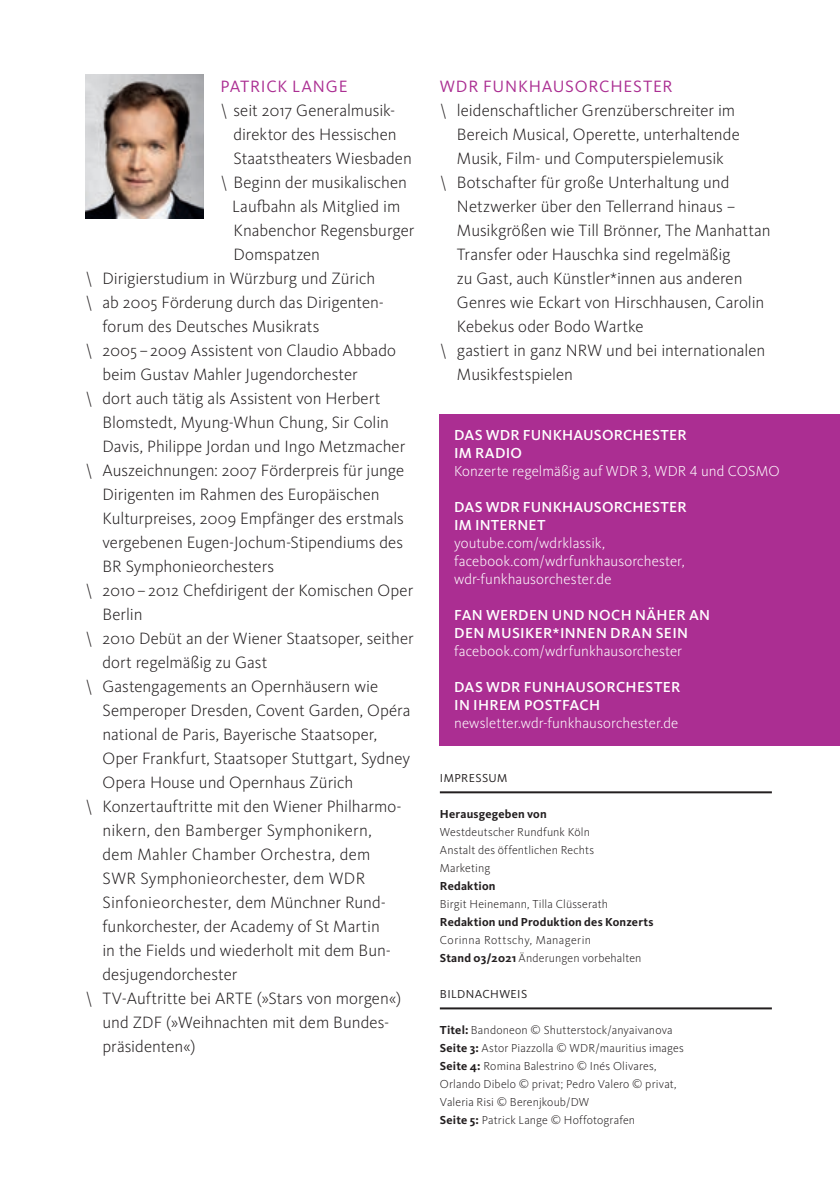
<style>
.page{position:relative;width:840px;height:1191px;background:#fff}
.page>*{position:absolute;margin:0;border:0;box-sizing:border-box;transform-origin:0 0}
.t1{font:300 17px "WDR Sans";color:#231f20}
.t2{font:17px "WDR Sans";letter-spacing:.045em;color:#ab2e92}
.t3{font:300 17px "WDR Sans";letter-spacing:.02em;color:#231f20}
.t4{font:300 15px/18px "WDR Sans";letter-spacing:.005em;color:#fff}
.t5{font:500 15px/18px "WDR Sans";letter-spacing:.02em;color:#fff}
.t6{font:300 12px/18px "WDR Sans";letter-spacing:.01em;color:#231f20}
.t7{font:700 12px "WDR Sans";letter-spacing:.015em;color:#231f20}
.t8{font:300 12px/18px "WDR Sans";letter-spacing:.03em;color:#231f20}
.t9{font:12px "WDR Sans";letter-spacing:.035em;color:#231f20}
.s1{font-weight:700}
</style>
<div class="page">
<div style="left:439px;top:414px;width:400px;height:332px;background:#ab2e92"></div>
<hr style="left:439px;top:791px;width:332px;height:2px;background:#231f20">
<hr style="left:439px;top:1007px;width:332px;height:2px;background:#231f20">
<img style="left:85px;top:74px;width:118px;height:144px">
<p class="t2" style="left:220px;top:76px;width:129px">PATRICK LANGE</p>
<p class="t1" style="left:220px;top:100px;width:176px">\ seit 2017 Generalmusik-</p>
<p class="t1" style="left:233px;top:124px;width:165px">direktor des Hessischen</p>
<p class="t1" style="left:233px;top:148px;width:180px">Staatstheaters Wiesbaden</p>
<p class="t1" style="left:220px;top:172px;width:188px">\ Beginn der musikalischen</p>
<p class="t1" style="left:232px;top:196px;width:169px">Laufbahn als Mitglied im</p>
<p class="t1" style="left:233px;top:220px;width:182px">Knabenchor Regensburger</p>
<p class="t1" style="left:233px;top:244px;width:88px">Domspatzen</p>
<p class="t1" style="left:85px;top:268px;width:291px">\ Dirigierstudium in Würzburg und Zürich</p>
<p class="t1" style="left:85px;top:292px;width:300px">\ ab 2005 Förderung durch das Dirigenten-</p>
<p class="t1" style="left:102px;top:316px;width:218px">forum des Deutsches Musikrats</p>
<p class="t1" style="left:85px;top:340px;width:312px">\ 2005–2009 Assistent von Claudio Abbado</p>
<p class="t1" style="left:102px;top:364px;width:257px">beim Gustav Mahler Jugendorchester</p>
<p class="t1" style="left:85px;top:388px;width:296px">\ dort auch tätig als Assistent von Herbert</p>
<p class="t1" style="left:102px;top:412px;width:288px">Blomstedt, Myung-Whun Chung, Sir Colin</p>
<p class="t1" style="left:102px;top:436px;width:304px">Davis, Philippe Jordan und Ingo Metzmacher</p>
<p class="t1" style="left:85px;top:460px;width:320px">\ Auszeichnungen: 2007 Förderpreis für junge</p>
<p class="t1" style="left:102px;top:484px;width:279px">Dirigenten im Rahmen des Europäischen</p>
<p class="t1" style="left:102px;top:508px;width:303px">Kulturpreises, 2009 Empfänger des erstmals</p>
<p class="t1" style="left:102px;top:532px;width:302px">vergebenen Eugen-Jochum-Stipendiums des</p>
<p class="t1" style="left:102px;top:556px;width:173px">BR Symphonieorchesters</p>
<p class="t1" style="left:85px;top:580px;width:329px">\ 2010–2012 Chefdirigent der Komischen Oper</p>
<p class="t1" style="left:102px;top:604px;width:42px">Berlin</p>
<p class="t1" style="left:85px;top:628px;width:329px">\ 2010 Debüt an der Wiener Staatsoper, seither</p>
<p class="t1" style="left:102px;top:652px;width:166px">dort regelmäßig zu Gast</p>
<p class="t1" style="left:85px;top:676px;width:294px">\ Gastengagements an Opernhäusern wie</p>
<p class="t1" style="left:102px;top:700px;width:309px">Semperoper Dresden, Covent Garden, Opéra</p>
<p class="t1" style="left:102px;top:724px;width:276px">national de Paris, Bayerische Staatsoper,</p>
<p class="t1" style="left:102px;top:748px;width:309px">Oper Frankfurt, Staatsoper Stuttgart, Sydney</p>
<p class="t1" style="left:102px;top:772px;width:252px">Opera House und Opernhaus Zürich</p>
<p class="t1" style="left:85px;top:796px;width:317px">\ Konzertauftritte mit den Wiener Philharmo-</p>
<p class="t1" style="left:102px;top:820px;width:271px">nikern, den Bamberger Symphonikern,</p>
<p class="t1" style="left:102px;top:844px;width:269px">dem Mahler Chamber Orchestra, dem</p>
<p class="t3" style="left:102px;top:868px;width:264px">SWR Symphonieorchester, dem WDR</p>
<p class="t1" style="left:102px;top:892px;width:285px">Sinfonieorchester, dem Münchner Rund-</p>
<p class="t1" style="left:102px;top:916px;width:279px">funkorchester, der Academy of St Martin</p>
<p class="t1" style="left:102px;top:940px;width:290px">in the Fields und wiederholt mit dem Bun-</p>
<p class="t1" style="left:102px;top:964px;width:136px">desjugendorchester</p>
<p class="t1" style="left:85px;top:988px;width:317px">\ TV-Auftritte bei ARTE (»Stars von morgen«)</p>
<p class="t1" style="left:102px;top:1012px;width:288px">und ZDF (»Weihnachten mit dem Bundes-</p>
<p class="t1" style="left:102px;top:1036px;width:95px">präsidenten«)</p>
<p class="t2" style="left:439px;top:76px;width:234px">WDR FUNKHAUSORCHESTER</p>
<p class="t1" style="left:439px;top:100px;width:297px">\ leidenschaftlicher Grenzüberschreiter im</p>
<p class="t1" style="left:456px;top:124px;width:284px">Bereich Musical, Operette, unterhaltende</p>
<p class="t1" style="left:456px;top:148px;width:268px">Musik, Film- und Computerspielemusik</p>
<p class="t1" style="left:439px;top:172px;width:291px">\ Botschafter für große Unterhaltung und</p>
<p class="t1" style="left:456px;top:196px;width:280px">Netzwerker über den Tellerrand hinaus –</p>
<p class="t1" style="left:456px;top:220px;width:315px">Musikgrößen wie Till Brönner, The Manhattan</p>
<p class="t1" style="left:456px;top:244px;width:275px">Transfer oder Hauschka sind regelmäßig</p>
<p class="t1" style="left:456px;top:268px;width:287px">zu Gast, auch Künstler*innen aus anderen</p>
<p class="t1" style="left:456px;top:292px;width:309px">Genres wie Eckart von Hirschhausen, Carolin</p>
<p class="t1" style="left:456px;top:316px;width:188px">Kebekus oder Bodo Wartke</p>
<p class="t1" style="left:439px;top:340px;width:327px">\ gastiert in ganz NRW und bei internationalen</p>
<p class="t1" style="left:456px;top:364px;width:118px">Musikfestspielen</p>
<p class="t5" style="left:454px;top:426px;width:234px">DAS WDR FUNKHAUSORCHESTER<br>IM RADIO</p>
<p class="t4" style="left:454px;top:462px;width:327px">Konzerte regelmäßig auf WDR 3, WDR 4 und COSMO</p>
<p class="t5" style="left:454px;top:498px;width:234px">DAS WDR FUNKHAUSORCHESTER<br>IM INTERNET</p>
<p class="t4" style="left:454px;top:534px;width:232px">youtube.com/wdrklassik, facebook.com/wdrfunkhausorchester, wdr-funkhausorchester.de</p>
<p class="t5" style="left:454px;top:606px;width:257px">FAN WERDEN UND NOCH NÄHER AN<br>DEN MUSIKER*INNEN DRAN SEIN</p>
<p class="t4" style="left:454px;top:642px;width:229px">facebook.com/wdrfunkhausorchester</p>
<p class="t5" style="left:454px;top:678px;width:228px">DAS WDR FUNHAUSORCHESTER<br>IN IHREM POSTFACH</p>
<p class="t4" style="left:454px;top:714px;width:226px">newsletter.wdr-funkhausorchester.de</p>
<p class="t9" style="left:439px;top:770px;width:69px">IMPRESSUM</p>
<p class="t7" style="left:439px;top:807px;width:108px">Herausgegeben von</p>
<p class="t6" style="left:439px;top:823px;width:156px">Westdeutscher Rundfunk Köln<br>Anstalt des öffentlichen Rechts<br>Marketing</p>
<p class="t7" style="left:439px;top:879px;width:57px">Redaktion</p>
<p class="t6" style="left:439px;top:895px;width:170px">Birgit Heinemann, Tilla Clüsserath</p>
<p class="t7" style="left:439px;top:915px;width:215px">Redaktion und Produktion des Konzerts</p>
<p class="t8" style="left:439px;top:931px;width:203px">Corinna Rottschy, Managerin<br><span class="s1">Stand 03/2021</span> Änderungen vorbehalten</p>
<p class="t9" style="left:439px;top:986px;width:89px">BILDNACHWEIS</p>
<p class="t6" style="left:439px;top:1021px;width:245px"><span class="s1">Titel:</span> Bandoneon © Shutterstock/anyaivanova <span class="s1">Seite 3:</span> Astor Piazzolla © WDR/mauritius images <span class="s1">Seite 4:</span> Romina Balestrino © Inés Olivares, Orlando Dibelo © privat; Pedro Valero © privat, Valeria Risi © Berenjkoub/DW<br><span class="s1">Seite 5:</span> Patrick Lange © Hoffotografen</p>
</div>
